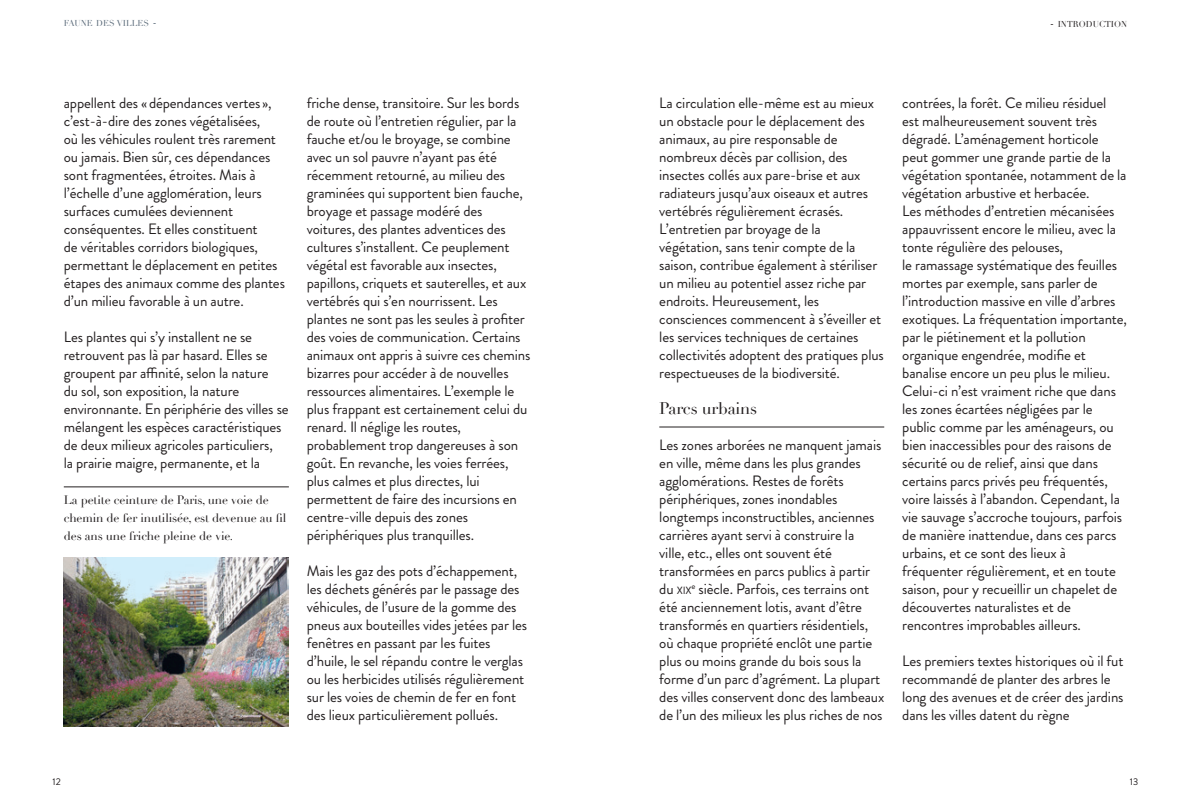
<style>
.page{position:relative;width:1191px;height:808px;background:#fff}
.page>*{position:absolute;margin:0;border:0;box-sizing:border-box;transform-origin:0 0}
.t1{font:16.5px "Didot";letter-spacing:-.01em;color:#231f20}
.t2{font:15px/18px "Brandon Grotesque";letter-spacing:-.01em;color:#231f20}
.t3{font:12px/18px "Didot";letter-spacing:-.01em;color:#231f20}
.t4{font:10.5px "Brandon Grotesque";color:#231f20}
.t5{font:9.75px "Brandon Grotesque";color:#231f20}
.t6{font:8.4px "Didot";color:#586877}
.t7{font:8.4px "Didot";color:#231f20}
.s1{font-size:12px}
.s2{font-size:15px}
</style>
<div class="page">
<hr style="left:659px;top:427px;width:225px;height:1px;background:#231f20">
<img style="left:64px;top:557px;width:225px;height:169px">
<hr style="left:64px;top:487px;width:225px;height:1px;background:#231f20">
<p class="t6" style="left:64px;top:19px;width:95px">FAUNE DES VILLES <span class="s1">-</span></p>
<p class="t7" style="left:1050px;top:19px;width:79px"><span class="s1">-</span> INTRODUCTION</p>
<p class="t2" style="left:64px;top:94px;width:223px">appellent des « dépendances vertes », c’est-à-dire des zones végétalisées,<br>où les véhicules roulent très rarement ou jamais. Bien sûr, ces dépendances sont fragmentées, étroites. Mais à l’échelle d’une agglomération, leurs surfaces cumulées deviennent conséquentes. Et elles constituent<br>de véritables corridors biologiques, permettant le déplacement en petites étapes des animaux comme des plantes d’un milieu favorable à un autre.</p>
<p class="t2" style="left:64px;top:328px;width:226px">Les plantes qui s’y installent ne se retrouvent pas là par hasard. Elles se groupent par ainité, selon la nature<br>du sol, son exposition, la nature environnante. En périphérie des villes se mélangent les espèces caractéristiques de deux milieux agricoles particuliers,<br>la prairie maigre, permanente, et la</p>
<p class="t3" style="left:64px;top:492px;width:224px">La petite ceinture de Paris, une voie de chemin de fer inutilisée, est devenue au il des ans une friche pleine de vie.</p>
<p class="t2" style="left:307px;top:94px;width:225px">friche dense, transitoire. Sur les bords de route où l’entretien régulier, par la fauche et/ou le broyage, se combine avec un sol pauvre n’ayant pas été récemment retourné, au milieu des graminées qui supportent bien fauche, broyage et passage modéré des voitures, des plantes adventices des cultures s’installent. Ce peuplement végétal est favorable aux insectes, papillons, criquets et sauterelles, et aux vertébrés qui s’en nourrissent. Les plantes ne sont pas les seules à proiter des voies de communication. Certains animaux ont appris à suivre ces chemins bizarres pour accéder à de nouvelles ressources alimentaires. L’exemple le plus frappant est certainement celui du renard. Il néglige les routes, probablement trop dangereuses à son goût. En revanche, les voies ferrées, plus calmes et plus directes, lui permettent de faire des incursions en centre-ville depuis des zones périphériques plus tranquilles.</p>
<p class="t2" style="left:307px;top:562px;width:222px">Mais les gaz des pots d’échappement, les déchets générés par le passage des véhicules, de l’usure de la gomme des pneus aux bouteilles vides jetées par les fenêtres en passant par les fuites d’huile, le sel répandu contre le verglas ou les herbicides utilisés régulièrement sur les voies de chemin de fer en font des lieux particulièrement pollués.</p>
<p class="t2" style="left:659px;top:94px;width:226px">La circulation elle-même est au mieux un obstacle pour le déplacement des animaux, au pire responsable de nombreux décès par collision, des insectes collés aux pare-brise et aux radiateurs jusqu’aux oiseaux et autres vertébrés régulièrement écrasés.<br>L’entretien par broyage de la végétation, sans tenir compte de la saison, contribue également à stériliser un milieu au potentiel assez riche par endroits. Heureusement, les consciences commencent à s’éveiller et les services techniques de certaines collectivités adoptent des pratiques plus respectueuses de la biodiversité.</p>
<p class="t1" style="left:659px;top:402px;width:99px">Parcs urbains</p>
<p class="t2" style="left:659px;top:436px;width:223px">Les zones arborées ne manquent jamais en ville, même dans les plus grandes agglomérations. Restes de forêts périphériques, zones inondables longtemps inconstructibles, anciennes carrières ayant servi à construire la ville, etc., elles ont souvent été transformées en parcs publics à partir</p>
<p class="t4" style="left:659px;top:584px;width:34px"><span class="s2">du</span> XIX</p>
<p class="t2" style="left:659px;top:580px;width:226px;text-indent:32px"><sup>e</sup> siècle. Parfois, ces terrains ont été anciennement lotis, avant d’être transformés en quartiers résidentiels, où chaque propriété enclôt une partie plus ou moins grande du bois sous la forme d’un parc d’agrément. La plupart des villes conservent donc des lambeaux de l’un des milieux les plus riches de nos</p>
<p class="t2" style="left:902px;top:94px;width:226px">contrées, la forêt. Ce milieu résiduel est malheureusement souvent très dégradé. L’aménagement horticole peut gommer une grande partie de la végétation spontanée, notamment de la végétation arbustive et herbacée.<br>Les méthodes d’entretien mécanisées appauvrissent encore le milieu, avec la tonte régulière des pelouses,<br>le ramassage systématique des feuilles mortes par exemple, sans parler de l’introduction massive en ville d’arbres exotiques. La fréquentation importante, par le piétinement et la pollution organique engendrée, modiie et banalise encore un peu plus le milieu.<br>Celui-ci n’est vraiment riche que dans les zones écartées négligées par le public comme par les aménageurs, ou bien inaccessibles pour des raisons de sécurité ou de relief, ainsi que dans certains parcs privés peu fréquentés, voire laissés à l’abandon. Cependant, la vie sauvage s’accroche toujours, parfois de manière inattendue, dans ces parcs urbains, et ce sont des lieux à fréquenter régulièrement, et en toute saison, pour y recueillir un chapelet de découvertes naturalistes et de rencontres improbables ailleurs.</p>
<p class="t2" style="left:902px;top:652px;width:223px">Les premiers textes historiques où il fut recommandé de planter des arbres le long des avenues et de créer des jardins dans les villes datent du règne</p>
<p class="t5" style="left:53px;top:776px;width:10px">12</p>
<p class="t5" style="left:1130px;top:776px;width:10px">13</p>
</div>
